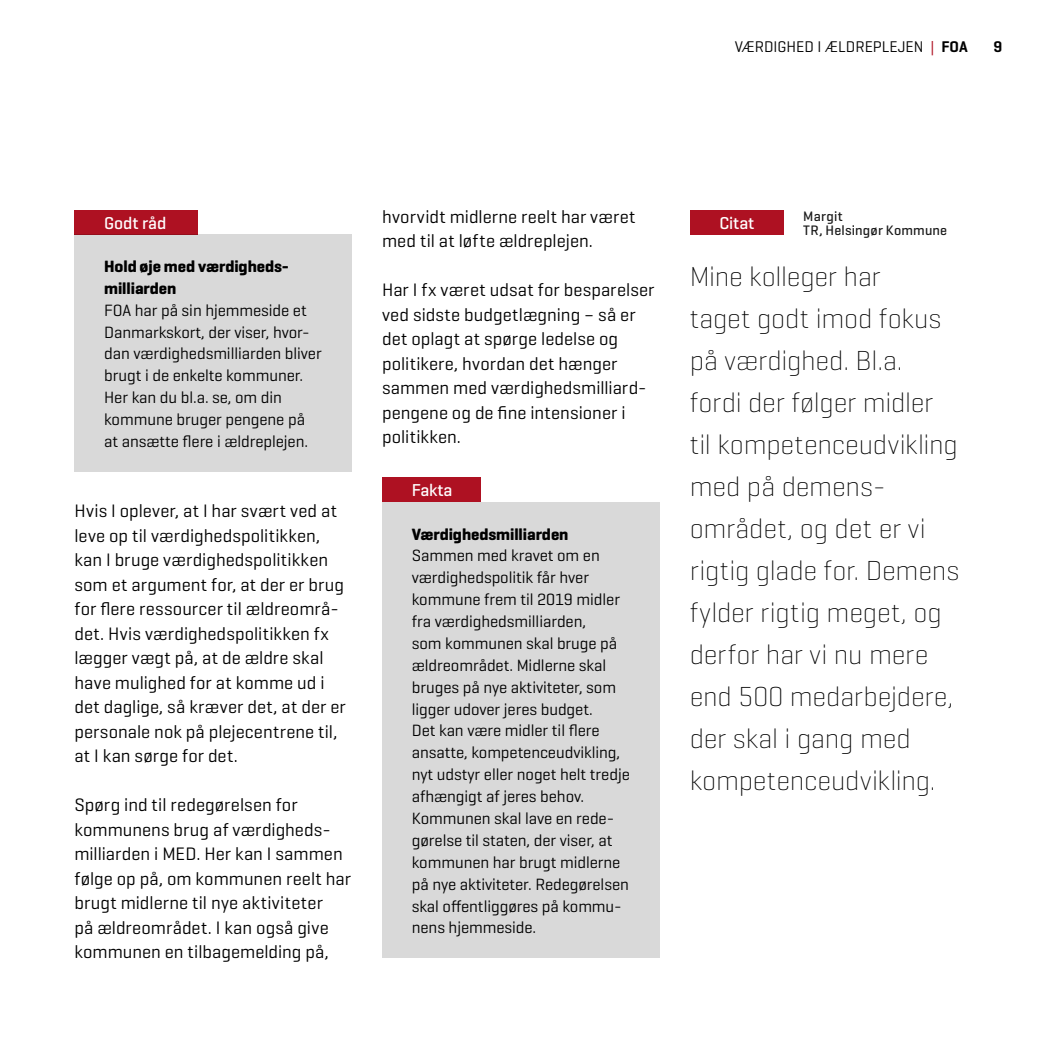
<style>
.page{position:relative;width:1042px;height:1042px;background:#fff}
.page>*{position:absolute;margin:0;border:0;box-sizing:border-box;transform-origin:0 0}
.t1{font:200 28px/42px "Geogrotesque";letter-spacing:-.01em;color:#000}
.t2{font:18.38px/24.5px "Geogrotesque";color:#000}
.t3{font:500 17.5px "Geogrotesque";letter-spacing:-.005em;color:#fff}
.t4{font:16.62px/21.9px "Geogrotesque";letter-spacing:-.005em;color:#000}
.t5{font:700 16.62px/21.9px "Geogrotesque";letter-spacing:-.005em;color:#000}
.t6{font:15.75px "Geogrotesque";color:#000}
.t7{font:600 15.75px "Geogrotesque";color:#000}
.t8{font:500 14px/14px "Geogrotesque";letter-spacing:.015em;color:#000}
.s1{color:#ae1122}
.s2{font-weight:600}
</style>
<div class="page">
<div style="left:74px;top:210px;width:123px;height:25px;background:#ae1122"></div>
<div style="left:74px;top:235px;width:278px;height:237px;background:#d9d9d9"></div>
<div style="left:382px;top:477px;width:99px;height:25px;background:#ae1122"></div>
<div style="left:382px;top:502px;width:278px;height:456px;background:#d9d9d9"></div>
<div style="left:690px;top:210px;width:93px;height:25px;background:#ae1122"></div>
<p class="t6" style="left:735px;top:36px;width:234px">VÆRDIGHED I ÆLDREPLEJEN <span class="s1">|</span> <span class="s2">FOA</span></p>
<p class="t7" style="left:993px;top:36px;width:10px">9</p>
<p class="t3" style="left:104px;top:212px;width:64px">Godt råd</p>
<p class="t5" style="left:104px;top:255px;width:186px">Hold øje med værdigheds&shy;milliarden</p>
<p class="t4" style="left:104px;top:299px;width:219px">FOA har på sin hjemmeside et<br>Danmarkskort, der viser, hvor&shy;dan værdighedsmilliarden bliver brugt i de enkelte kommuner.<br>Her kan du bl.a. se, om din kommune bruger pengene på at ansætte flere i ældreplejen.</p>
<p class="t2" style="left:74px;top:498px;width:273px">Hvis I oplever, at I har svært ved at leve op til værdighedspolitikken, kan I bruge værdighedspolitikken som et argument for, at der er brug for flere ressourcer til ældreområ&shy;det. Hvis værdighedspolitikken fx lægger vægt på, at de ældre skal have mulighed for at komme ud i det daglige, så kræver det, at der er personale nok på plejecentrene til, at I kan sørge for det.</p>
<p class="t2" style="left:74px;top:792px;width:278px">Spørg ind til redegørelsen for kommunens brug af værdigheds&shy;milliarden i MED. Her kan I sammen følge op på, om kommunen reelt har brugt midlerne til nye aktiviteter<br>på ældreområdet. I kan også give kommunen en tilbagemelding på,</p>
<p class="t2" style="left:382px;top:204px;width:255px">hvorvidt midlerne reelt har været med til at løfte ældreplejen.</p>
<p class="t2" style="left:382px;top:277px;width:274px">Har I fx været udsat for besparelser ved sidste budgetlægning – så er det oplagt at spørge ledelse og politikere, hvordan det hænger sammen med værdighedsmilliard&shy;pengene og de fine intensioner i politikken.</p>
<p class="t3" style="left:412px;top:479px;width:42px">Fakta</p>
<p class="t5" style="left:412px;top:523px;width:158px">Værdighedsmilliarden</p>
<p class="t4" style="left:412px;top:544px;width:219px">Sammen med kravet om en værdighedspolitik får hver kommune frem til 2019 midler fra værdighedsmilliarden,<br>som kommunen skal bruge på ældreområdet. Midlerne skal bruges på nye aktiviteter, som ligger udover jeres budget.<br>Det kan være midler til flere ansatte, kompetenceudvikling, nyt udstyr eller noget helt tredje afhængigt af jeres behov.<br>Kommunen skal lave en rede&shy;gørelse til staten, der viser, at kommunen har brugt midlerne på nye aktiviteter. Redegørelsen skal offentliggøres på kommu&shy;nens hjemmeside.</p>
<p class="t3" style="left:719px;top:212px;width:36px">Citat</p>
<p class="t8" style="left:803px;top:209px;width:145px">Margit<br>TR, Helsingør Kommune</p>
<p class="t1" style="left:690px;top:254px;width:271px">Mine kolleger har<br>taget godt imod fokus på værdighed. Bl.a. fordi der følger midler til kompetenceudvikling med på demens&shy;området, og det er vi rigtig glade for. Demens fylder rigtig meget, og derfor har vi nu mere end 500 medarbejdere, der skal i gang med kompetenceudvikling.</p>
</div>
